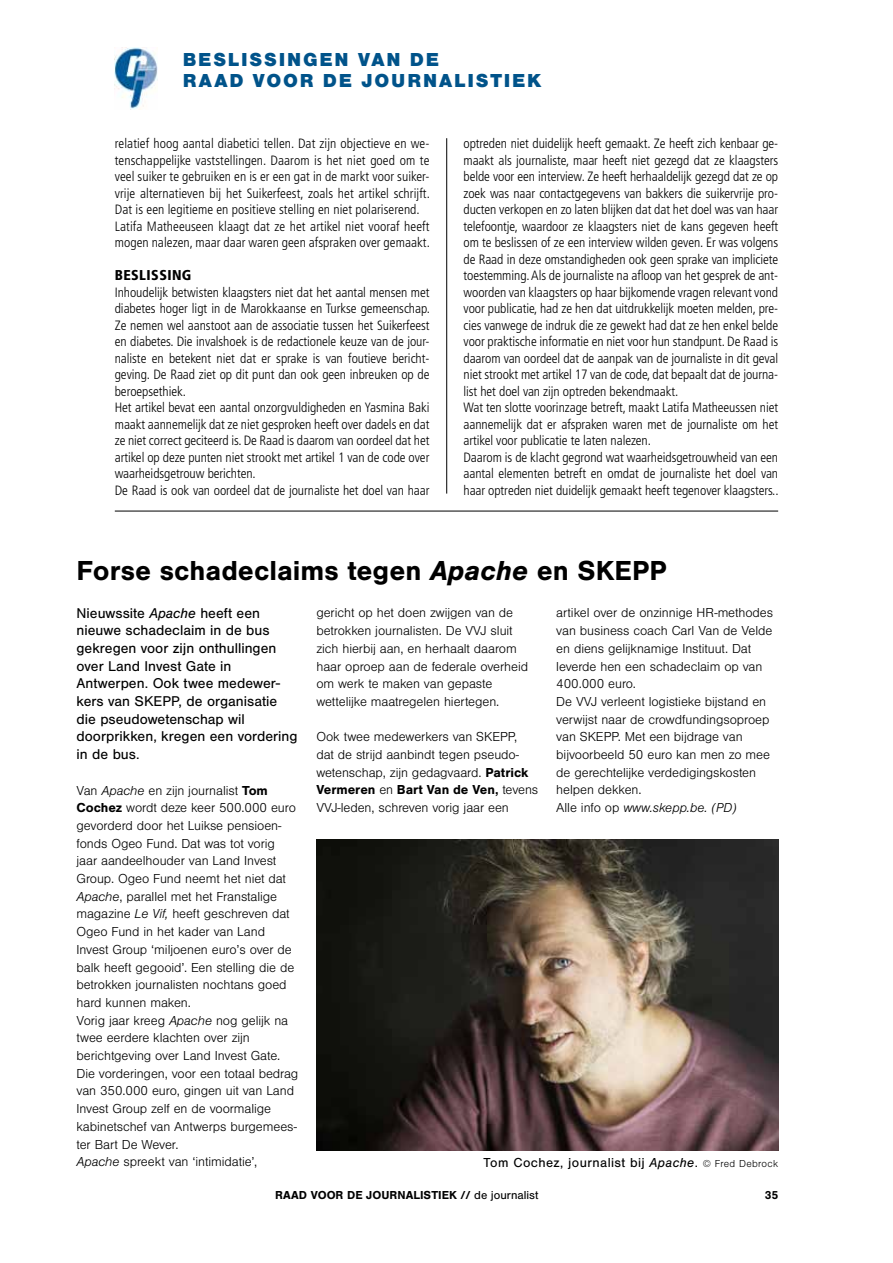
<style>
.page{position:relative;width:893px;height:1263px;background:#fff}
.page>*{position:absolute;margin:0;border:0;box-sizing:border-box;transform-origin:0 0}
.t1{font:700 28.5px "Nimbus San";color:#000}
.t2{font:900 19.5px/21px "Nimbus San";letter-spacing:.09em;color:#00538a}
.t3{font:14.7px/17.7px "Nimbus San";color:#000}
.t4{font:900 condensed 14.25px "Frutiger LT Std";letter-spacing:.03em;color:#000}
.t5{font:300 condensed 13.5px/16.5px "Frutiger LT Std";letter-spacing:-.005em;color:#000}
.t6{font:300 13.5px/17.7px "Nimbus San";letter-spacing:-.005em;color:#000}
.t7{font:13.5px "Nimbus San";letter-spacing:.03em;color:#000}
.t8{font:700 12px "Nimbus San";color:#000}
.s1{font-style:italic}
.s2{font-weight:700}
.s3{font-weight:300;font-size:10.5px}
.s4{font-weight:400}
</style>
<div class="page">
<img style="left:115px;top:48px;width:42px;height:61px">
<hr style="left:446px;top:138px;width:1px;height:356px;background:#000">
<hr style="left:115px;top:511px;width:663px;height:1px;background:#000">
<img style="left:316px;top:840px;width:462px;height:311px">
<h2 class="t2" style="left:183px;top:49px;width:360px">BESLISSINGEN VAN DE<br>RAAD VOOR DE JOURNALISTIEK</h2>
<p class="t5" style="left:115px;top:136px;width:317px">relatief hoog aantal diabetici tellen. Dat zijn objectieve en we&shy;tenschappelijke vaststellingen. Daarom is het niet goed om te veel suiker te gebruiken en is er een gat in de markt voor suiker&shy;vrije alternatieven bij het Suikerfeest, zoals het artikel schrijft.<br>Dat is een legitieme en positieve stelling en niet polariserend.<br>Latifa Matheeuseen klaagt dat ze het artikel niet vooraf heeft mogen nalezen, maar daar waren geen afspraken over gemaakt.</p>
<p class="t4" style="left:115px;top:267px;width:78px">BESLISSING</p>
<p class="t5" style="left:115px;top:284px;width:317px">Inhoudelijk betwisten klaagsters niet dat het aantal mensen met diabetes hoger ligt in de Marokkaanse en Turkse gemeenschap.<br>Ze nemen wel aanstoot aan de associatie tussen het Suikerfeest en diabetes. Die invalshoek is de redactionele keuze van de jour&shy;naliste en betekent niet dat er sprake is van foutieve bericht&shy;geving. De Raad ziet op dit punt dan ook geen inbreuken op de beroepsethiek.<br>Het artikel bevat een aantal onzorgvuldigheden en Yasmina Baki maakt aannemelijk dat ze niet gesproken heeft over dadels en dat ze niet correct geciteerd is. De Raad is daarom van oordeel dat het artikel op deze punten niet strookt met artikel 1 van de code over waarheidsgetrouw berichten.<br>De Raad is ook van oordeel dat de journaliste het doel van haar</p>
<p class="t5" style="left:463px;top:136px;width:317px">optreden niet duidelijk heeft gemaakt. Ze heeft zich kenbaar ge&shy;maakt als journaliste, maar heeft niet gezegd dat ze klaagsters belde voor een interview. Ze heeft herhaaldelijk gezegd dat ze op zoek was naar contactgegevens van bakkers die suikervrije pro&shy;ducten verkopen en zo laten blijken dat dat het doel was van haar telefoontje, waardoor ze klaagsters niet de kans gegeven heeft om te beslissen of ze een interview wilden geven. Er was volgens de Raad in deze omstandigheden ook geen sprake van impliciete toestemming. Als de journaliste na afloop van het gesprek de ant&shy;woorden van klaagsters op haar bijkomende vragen relevant vond voor publicatie, had ze hen dat uitdrukkelijk moeten melden, pre&shy;cies vanwege de indruk die ze gewekt had dat ze hen enkel belde voor praktische informatie en niet voor hun standpunt. De Raad is daarom van oordeel dat de aanpak van de journaliste in dit geval niet strookt met artikel 17 van de code, dat bepaalt dat de journa&shy;list het doel van zijn optreden bekendmaakt.<br>Wat ten slotte voorinzage betreft, maakt Latifa Matheeussen niet aannemelijk dat er afspraken waren met de journaliste om het artikel voor publicatie te laten nalezen.<br>Daarom is de klacht gegrond wat waarheidsgetrouwheid van een aantal elementen betreft en omdat de journaliste het doel van haar optreden niet duidelijk gemaakt heeft tegenover klaagsters..</p>
<h1 class="t1" style="left:77px;top:555px;width:592px">Forse schadeclaims tegen <span class="s1">Apache</span> en SKEPP</h1>
<p class="t3" style="left:77px;top:604px;width:223px">Nieuwssite <span class="s1">Apache</span> heeft een nieuwe schadeclaim in de bus gekregen voor zijn onthullingen over Land Invest Gate in<br>Antwerpen. Ook twee medewer&shy;kers van SKEPP, de organisatie die pseudowetenschap wil doorprikken, kregen een vordering in de bus.</p>
<p class="t6" style="left:77px;top:782px;width:223px">Van <span class="s1">Apache</span> en zijn journalist <span class="s2">Tom Cochez</span> wordt deze keer 500.000 euro gevorderd door het Luikse pensioen&shy;fonds Ogeo Fund. Dat was tot vorig jaar aandeelhouder van Land Invest Group. Ogeo Fund neemt het niet dat <span class="s1">Apache</span>, parallel met het Franstalige magazine <span class="s1">Le Vif,</span> heeft geschreven dat Ogeo Fund in het kader van Land Invest Group ‘miljoenen euro’s over de balk heeft gegooid’. Een stelling die de betrokken journalisten nochtans goed hard kunnen maken.<br>Vorig jaar kreeg <span class="s1">Apache</span> nog gelijk na twee eerdere klachten over zijn berichtgeving over Land Invest Gate.<br>Die vorderingen, voor een totaal bedrag van 350.000 euro, gingen uit van Land Invest Group zelf en de voormalige kabinetschef van Antwerps burgemees&shy;ter Bart De Wever.<br><span class="s1">Apache</span> spreekt van ‘intimidatie’,</p>
<p class="t6" style="left:556px;top:604px;width:218px">artikel over de onzinnige HR-methodes van business coach Carl Van de Velde en diens gelijknamige Instituut. Dat leverde hen een schadeclaim op van<br>400.000 euro.<br>De VVJ verleent logistieke bijstand en verwijst naar de crowdfundingsoproep van SKEPP. Met een bijdrage van bijvoorbeeld 50 euro kan men zo mee de gerechtelijke verdedigingskosten helpen dekken.<br>Alle info op <span class="s1">www.skepp.be. (PD)</span></p>
<p class="t6" style="left:316px;top:604px;width:213px">gericht op het doen zwijgen van de betrokken journalisten. De VVJ sluit zich hierbij aan, en herhaalt daarom haar oproep aan de federale overheid om werk te maken van gepaste wettelijke maatregelen hiertegen.</p>
<p class="t6" style="left:316px;top:728px;width:223px">Ook twee medewerkers van SKEPP,<br>dat de strijd aanbindt tegen pseudo&shy;wetenschap, zijn gedagvaard. <span class="s2">Patrick Vermeren</span> en <span class="s2">Bart Van de Ven,</span> tevens VVJ-leden, schreven vorig jaar een</p>
<p class="t7" style="left:484px;top:1155px;width:296px">Tom Cochez, journalist bij <span class="s1">Apache</span>. <span class="s3">© Fred Debrock</span></p>
<p class="t8" style="left:275px;top:1188px;width:265px">RAAD VOOR DE JOURNALISTIEK // <span class="s4">de journalist</span></p>
<p class="t8" style="left:765px;top:1188px;width:15px">35</p>
</div>
